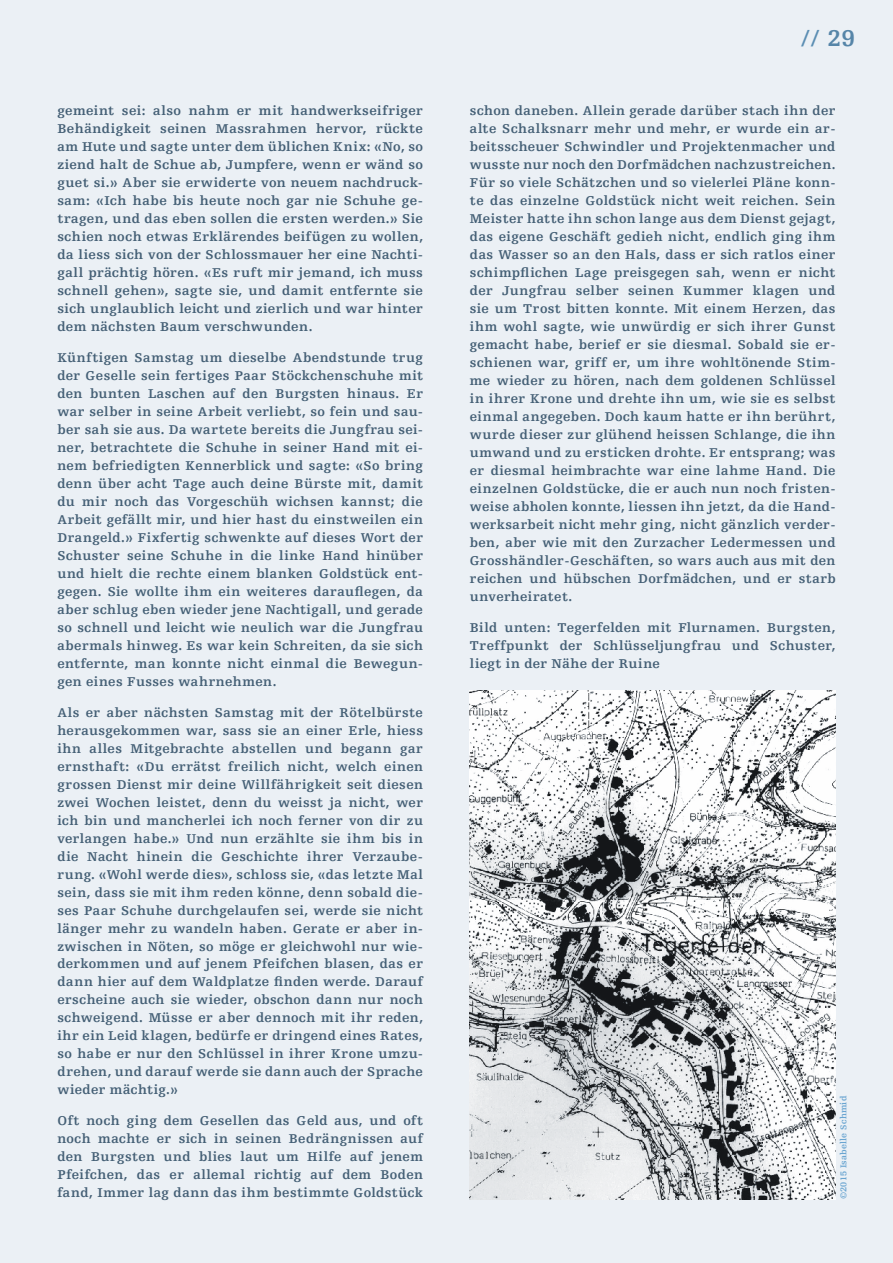
<style>
.page{position:relative;width:893px;height:1263px;background:#ebf0f5}
.page>*{position:absolute;margin:0;border:0;box-sizing:border-box;transform-origin:0 0}
.t1{font:700 24px "Egyptienne FLT";color:#5b8eb3}
.t2{font:700 13.5px/18px "Egyptienne FLT";letter-spacing:.025em;color:#445f75;text-align:justify}
.t3{font:700 9px "Egyptienne FLT";letter-spacing:.02em;color:#6aa5d1}
.s1{color:#5685a8}
</style>
<div class="page">
<img style="left:470px;top:690px;width:366px;height:509px">
<p class="t2" style="left:57px;top:102px;width:367px">gemeint sei: also nahm er mit handwerkseifriger Behändigkeit seinen Massrahmen hervor, rückte am Hute und sagte unter dem üblichen Knix: «No, so ziend halt de Schue ab, Jumpfere, wenn er wänd so guet si.» Aber sie erwiderte von neuem nachdruck&shy;sam: «Ich habe bis heute noch gar nie Schuhe ge&shy;tragen, und das eben sollen die ersten werden.» Sie schien noch etwas Erklärendes beifügen zu wollen, da liess sich von der Schlossmauer her eine Nachti&shy;gall prächtig hören. «Es ruft mir jemand, ich muss schnell gehen», sagte sie, und damit entfernte sie sich unglaublich leicht und zierlich und war hinter dem nächsten Baum verschwunden.</p>
<p class="t2" style="left:57px;top:349px;width:367px">Künftigen Samstag um dieselbe Abendstunde trug der Geselle sein fertiges Paar Stöckchenschuhe mit den bunten Laschen auf den Burgsten hinaus. Er war selber in seine Arbeit verliebt, so fein und sau&shy;ber sah sie aus. Da wartete bereits die Jungfrau sei&shy;ner, betrachtete die Schuhe in seiner Hand mit ei&shy;nem befriedigten Kennerblick und sagte: «So bring denn über acht Tage auch deine Bürste mit, damit du mir noch das Vorgeschüh wichsen kannst; die Arbeit gefällt mir, und hier hast du einstweilen ein Drangeld.» Fixfertig schwenkte auf dieses Wort der Schuster seine Schuhe in die linke Hand hinüber und hielt die rechte einem blanken Goldstück ent&shy;gegen. Sie wollte ihm ein weiteres darauflegen, da aber schlug eben wieder jene Nachtigall, und gerade so schnell und leicht wie neulich war die Jungfrau abermals hinweg. Es war kein Schreiten, da sie sich entfernte, man konnte nicht einmal die Bewegun&shy;gen eines Fusses wahrnehmen.</p>
<p class="t2" style="left:57px;top:703px;width:367px">Als er aber nächsten Samstag mit der Rötelbürste herausgekommen war, sass sie an einer Erle, hiess ihn alles Mitgebrachte abstellen und begann gar ernsthaft: «Du errätst freilich nicht, welch einen grossen Dienst mir deine Willfährigkeit seit diesen zwei Wochen leistet, denn du weisst ja nicht, wer ich bin und mancherlei ich noch ferner von dir zu verlangen habe.» Und nun erzählte sie ihm bis in die Nacht hinein die Geschichte ihrer Verzaube&shy;rung. «Wohl werde dies», schloss sie, «das letzte Mal sein, dass sie mit ihm reden könne, denn sobald die&shy;ses Paar Schuhe durchgelaufen sei, werde sie nicht länger mehr zu wandeln haben. Gerate er aber in&shy;zwischen in Nöten, so möge er gleichwohl nur wie&shy;derkommen und auf jenem Pfeifchen blasen, das er dann hier auf dem Waldplatze finden werde. Darauf erscheine auch sie wieder, obschon dann nur noch schweigend. Müsse er aber dennoch mit ihr reden, ihr ein Leid klagen, bedürfe er dringend eines Rates, so habe er nur den Schlüssel in ihrer Krone umzu&shy;drehen, und darauf werde sie dann auch der Sprache wieder mächtig.»</p>
<p class="t2" style="left:57px;top:1112px;width:367px">Oft noch ging dem Gesellen das Geld aus, und oft noch machte er sich in seinen Bedrängnissen auf den Burgsten und blies laut um Hilfe auf jenem Pfeifchen, das er allemal richtig auf dem Boden fand, Immer lag dann das ihm bestimmte Goldstück</p>
<h1 class="t1" style="left:801px;top:25px;width:55px">// <span class="s1">29</span></h1>
<p class="t2" style="left:470px;top:102px;width:367px">schon daneben. Allein gerade darüber stach ihn der alte Schalksnarr mehr und mehr, er wurde ein ar&shy;beitsscheuer Schwindler und Projektenmacher und wusste nur noch den Dorfmädchen nachzustreichen.<br>Für so viele Schätzchen und so vielerlei Pläne konn&shy;te das einzelne Goldstück nicht weit reichen. Sein Meister hatte ihn schon lange aus dem Dienst gejagt, das eigene Geschäft gedieh nicht, endlich ging ihm das Wasser so an den Hals, dass er sich ratlos einer schimpflichen Lage preisgegen sah, wenn er nicht der Jungfrau selber seinen Kummer klagen und sie um Trost bitten konnte. Mit einem Herzen, das ihm wohl sagte, wie unwürdig er sich ihrer Gunst gemacht habe, berief er sie diesmal. Sobald sie er&shy;schienen war, griff er, um ihre wohltönende Stim&shy;me wieder zu hören, nach dem goldenen Schlüssel in ihrer Krone und drehte ihn um, wie sie es selbst einmal angegeben. Doch kaum hatte er ihn berührt, wurde dieser zur glühend heissen Schlange, die ihn umwand und zu ersticken drohte. Er entsprang; was er diesmal heimbrachte war eine lahme Hand. Die einzelnen Goldstücke, die er auch nun noch fristen&shy;weise abholen konnte, liessen ihn jetzt, da die Hand&shy;werksarbeit nicht mehr ging, nicht gänzlich verder&shy;ben, aber wie mit den Zurzacher Ledermessen und Grosshändler-Geschäften, so wars auch aus mit den reichen und hübschen Dorfmädchen, und er starb unverheiratet.</p>
<p class="t2" style="left:470px;top:618px;width:367px">Bild unten: Tegerfelden mit Flurnamen. Burgsten, Treffpunkt der Schlüsseljungfrau und Schuster, liegt in der Nähe der Ruine</p>
<p class="t3" style="left:839px;top:1199px;width:105px;rotate:-90deg">©2015 Isabelle Schmid</p>
</div>
